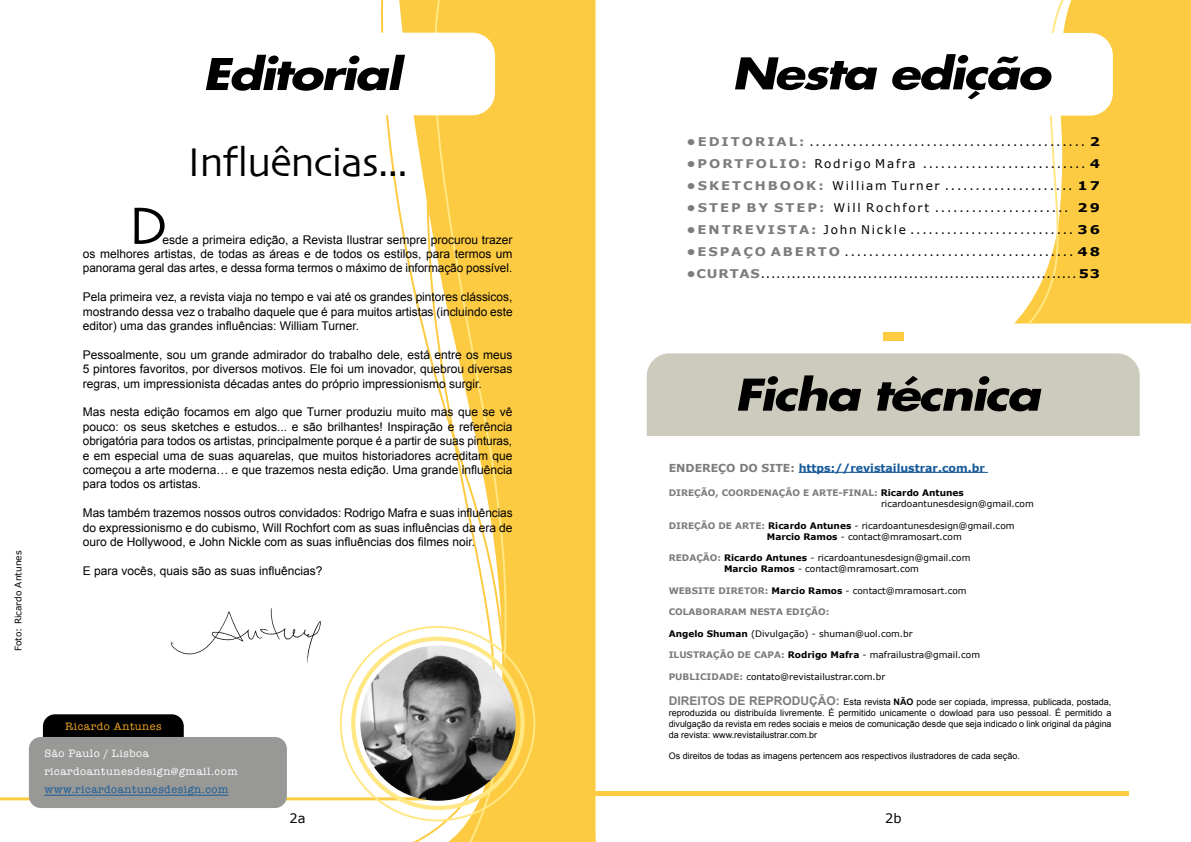
<style>
.page{position:relative;width:1191px;height:842px;background:#fff}
.page>*{position:absolute;margin:0;border:0;box-sizing:border-box;transform-origin:0 0}
.t1{font:55px "Skia";color:#000}
.t2{font:42px "Skia";letter-spacing:-.03em;color:#000}
.t3{font:13px "Verdana";color:#000}
.t4{font:12px/14.4px "Arial";color:#000;text-align:justify}
.t5{font:12px "Verdana";letter-spacing:.145em;color:#000}
.t6{font:700 11px "Verdana";color:#165b9a}
.t7{font:11px/18px "American Typewriter";letter-spacing:.05em;color:#fff}
.t8{font:11px "American Typewriter";letter-spacing:.05em;color:#165b9a}
.t9{font:11px "American Typewriter";letter-spacing:.05em;color:#f6a924}
.t10{font:9px/10.8px "Verdana";color:#000}
.t11{font:9px/10.8px "Arial";color:#000;text-align:justify}
.t12{font:700 9px/10.8px "Verdana";color:#7b7c7e}
.s1{font-weight:700;color:#7b7c7e}
.s2{font-weight:700}
.s3{color:#7b7c7e}
.s4{color:#000}
.s5{font-weight:400;color:#000}
.s6{font-weight:700;font-size:12px;color:#7b7c7e}
</style>
<div class="page">
<hr style="left:798px;top:472px;width:187px;height:1px;background:#165b9a">
<img style="left:170px;top:608px;width:151px;height:56px">
<div style="left:518px;top:0;width:78px;height:842px;background:#fdcb41"></div>
<svg style="left:370px;top:0;width:146px;height:842px"></svg>
<hr style="left:0;top:797px;width:427px;height:3px;background:#fdcb41">
<div style="left:43px;top:714px;width:141px;height:43px;background:#000;border-radius:12px"></div>
<div style="left:29px;top:737px;width:258px;height:71px;background:#989896;border-radius:12px"></div>
<hr style="left:44px;top:795px;width:184px;height:1px;background:#165b9a">
<div style="left:1071px;top:0;width:120px;height:323px;background:#fdcb41"></div>
<div style="left:883px;top:333px;width:20px;height:8px;background:#fdcb41"></div>
<div style="left:673px;top:33px;width:439px;height:83px;background:#fff;border-radius:23px"></div>
<div style="left:351px;top:637px;width:174px;height:173px;border:4px solid #ffe783;border-radius:50%"></div>
<img style="left:360px;top:645px;width:156px;height:156px;border-radius:78px">
<div style="left:56px;top:33px;width:439px;height:82px;background:#fff;border-radius:23px"></div>
<svg style="left:206px;top:55px;width:199px;height:36px"></svg>
<svg style="left:735px;top:0;width:336px;height:325px"></svg>
<svg style="left:646px;top:353px;width:493px;height:83px;background:#d0cec1"></svg>
<svg style="left:664px;top:354px;width:430px;height:78px;background:#afaea2"></svg>
<hr style="left:590px;top:791px;width:538px;height:4px;background:#fdcb41">
<p class="t10" style="left:13px;top:651px;width:102px;rotate:-90deg">Foto: Ricardo Antunes</p>
<h2 class="t2" style="left:188px;top:138px;width:222px">Influências...</h2>
<h1 class="t1" style="left:128px;top:193px;width:42px">D</h1>
<p class="t4" style="left:83px;top:232px;width:431px;text-indent:79px">esde a primeira edição, a Revista Ilustrar sempre procurou trazer os melhores artistas, de todas as áreas e de todos os estilos, para termos um panorama geral das artes, e dessa forma termos o máximo de informação possível.</p>
<p class="t4" style="left:83px;top:290px;width:431px">Pela primeira vez, a revista viaja no tempo e vai até os grandes pintores clássicos, mostrando dessa vez o trabalho daquele que é para muitos artistas (incluindo este editor) uma das grandes influências: William Turner.</p>
<p class="t4" style="left:83px;top:347px;width:431px">Pessoalmente, sou um grande admirador do trabalho dele, está entre os meus 5 pintores favoritos, por diversos motivos. Ele foi um inovador, quebrou diversas regras, um impressionista décadas antes do próprio impressionismo surgir.</p>
<p class="t4" style="left:83px;top:405px;width:431px">Mas nesta edição focamos em algo que Turner produziu muito mas que se vê pouco: os seus sketches e estudos... e são brilhantes! Inspiração e referência obrigatória para todos os artistas, principalmente porque é a partir de suas pinturas, e em especial uma de suas aquarelas, que muitos historiadores acreditam que começou a arte moderna… e que trazemos nesta edição. Uma grande influência para todos os artistas.</p>
<p class="t4" style="left:83px;top:506px;width:431px">Mas também trazemos nossos outros convidados: Rodrigo Mafra e suas influências do expressionismo e do cubismo, Will Rochfort com as suas influências da era de ouro de Hollywood, e John Nickle com as suas influências dos filmes noir.</p>
<p class="t4" style="left:83px;top:563px;width:241px">E para vocês, quais são as suas influências?</p>
<p class="t9" style="left:65px;top:718px;width:98px">Ricardo Antunes</p>
<p class="t7" style="left:44px;top:744px;width:195px">São Paulo / Lisboa ricardoantunesdesign@gmail.com</p>
<p class="t8" style="left:44px;top:781px;width:185px">www.ricardoantunesdesign.com</p>
<p class="t5" style="left:686px;top:134px;width:415px"><span class="s1">•EDITORIAL:</span> ............................................. <span class="s2">2</span></p>
<p class="t5" style="left:686px;top:156px;width:415px"><span class="s1">•PORTFOLIO:</span> Rodrigo Mafra ........................... <span class="s2">4</span></p>
<p class="t5" style="left:686px;top:178px;width:415px"><span class="s1">•SKETCHBOOK:</span> William Turner ..................... <span class="s2">17</span></p>
<p class="t5" style="left:686px;top:200px;width:415px"><span class="s1">•STEP BY STEP:</span> Will Rochfort ...................... <span class="s2">29</span></p>
<p class="t5" style="left:686px;top:222px;width:415px"><span class="s1">•ENTREVISTA:</span> John Nickle ........................... <span class="s2">36</span></p>
<p class="t5" style="left:686px;top:244px;width:415px"><span class="s1">•ESPAÇO ABERTO</span> ...................................... <span class="s2">48</span></p>
<p class="t5" style="left:686px;top:266px;width:415px"><span class="s1">•CURTAS</span>.............................................................. <span class="s2">53</span></p>
<p class="t6" style="left:668px;top:460px;width:318px"><span class="s3">ENDEREÇO DO SITE:</span> https://revistailustrar.com.br</p>
<p class="t12" style="left:881px;top:488px;width:154px;text-indent:-212px">DIREÇÃO, COORDENAÇÃO E ARTE-FINAL: <span class="s4">Ricardo Antunes </span><span class="s5">ricardoantunesdesign@gmail.com</span></p>
<p class="t10" style="left:767px;top:520px;width:249px;text-indent:-98px"><span class="s1">DIREÇÃO DE ARTE:</span> <span class="s2">Ricardo Antunes</span> - ricardoantunesdesign@gmail.com<br><span class="s2">Marcio Ramos</span> - contact@mramosart.com</p>
<p class="t10" style="left:668px;top:553px;width:303px;text-align:center"><span class="s1">REDAÇÃO:</span> <span class="s2">Ricardo Antunes</span> - ricardoantunesdesign@gmail.com<br><span class="s2">Marcio Ramos</span> - contact@mramosart.com</p>
<p class="t10" style="left:668px;top:585px;width:299px"><span class="s1">WEBSITE DIRETOR:</span> <span class="s2">Marcio Ramos</span> - contact@mramosart.com</p>
<p class="t12" style="left:668px;top:607px;width:162px">COLABORARAM NESTA EDIÇÃO:</p>
<p class="t10" style="left:668px;top:628px;width:245px"><span class="s2">Angelo Shuman</span> (Divulgação) - shuman@uol.com.br</p>
<p class="t10" style="left:668px;top:650px;width:313px"><span class="s1">ILUSTRAÇÃO DE CAPA:</span> <span class="s2">Rodrigo Mafra</span> - mafrailustra@gmail.com</p>
<p class="t10" style="left:668px;top:671px;width:218px"><span class="s1">PUBLICIDADE:</span> contato@revistailustrar.com.br</p>
<p class="t11" style="left:668px;top:697px;width:444px"><span class="s6">DIREITOS DE REPRODUÇÃO:</span> Esta revista <span class="s2">NÃO</span> pode ser copiada, impressa, publicada, postada, reproduzida ou distribuída livremente. É permitido unicamente o dowload para uso pessoal. É permitido a divulgação da revista em redes sociais e meios de comunicação desde que seja indicado o link original da página da revista: www.revistailustrar.com.br</p>
<p class="t11" style="left:668px;top:751px;width:353px">Os direitos de todas as imagens pertencem aos respectivos ilustradores de cada seção.</p>
<p class="t3" style="left:289px;top:810px;width:18px">2a</p>
<p class="t3" style="left:885px;top:810px;width:18px">2b</p>
</div>
